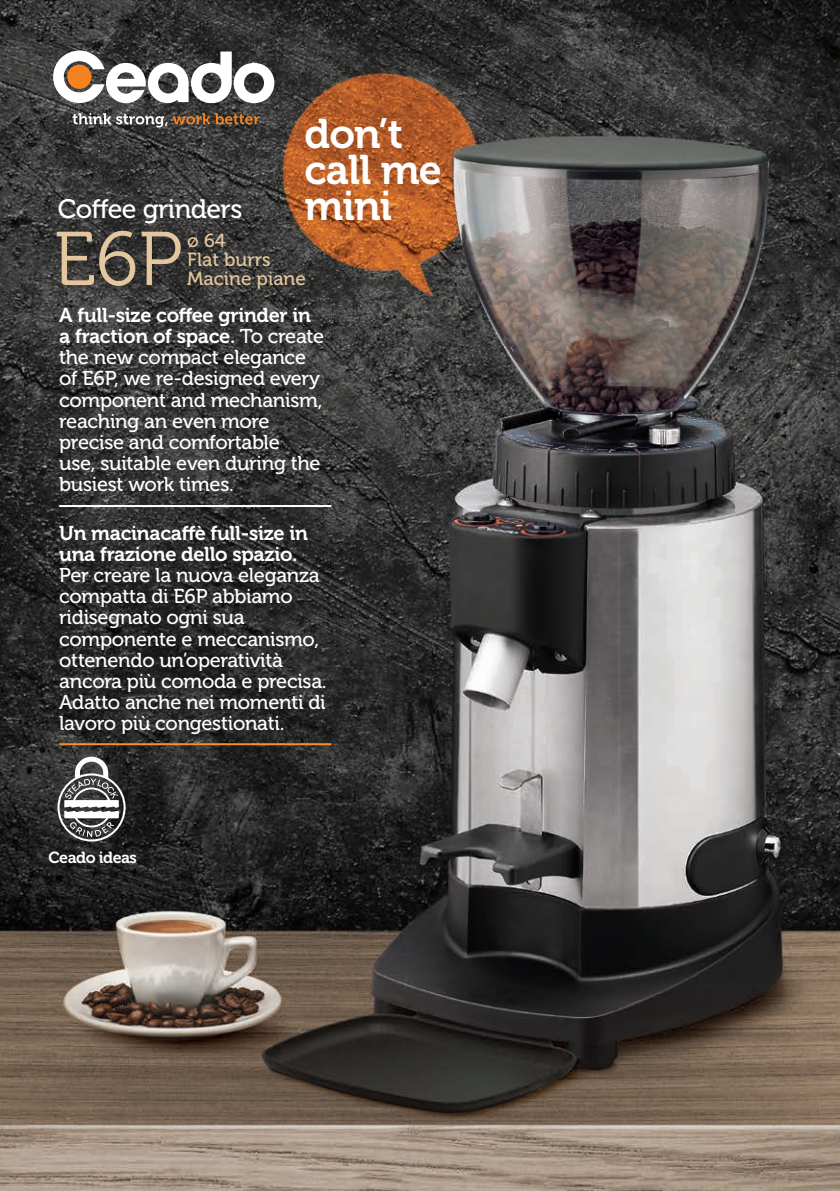
<style>
.page{position:relative;width:840px;height:1191px;background:#fff}
.page>*{position:absolute;margin:0;border:0;box-sizing:border-box;transform-origin:0 0}
.t1{font:76px "Museo 300";color:#e4c79e}
.t2{font:41.2px/36px "Museo 700";letter-spacing:-.02em;color:#fff}
.t3{font:26.6px "Museo 500";letter-spacing:-.02em;color:#fff}
.t4{font:20px/21.2px "Museo 500";letter-spacing:-.015em;color:#fff}
.t5{font:20px/21.2px "Museo 700";letter-spacing:-.015em;color:#fff}
.t6{font:19px/18.8px "Museo 500";color:#e4c79e}
.t7{font:16px "Museo 700";letter-spacing:-.03em;color:#fff}
.s1{font-family:"Museo 500"}
</style>
<div class="page">
<img style="left:0;top:0;width:839px;height:1191px">
<svg style="left:53px;top:51px;width:221px;height:52px"></svg>
<div style="left:67px;top:65px;width:24px;height:24px;background:#f58220;border-radius:50%"></div>
<svg style="left:73px;top:113px;width:186px;height:15px;background:#6f6053"></svg>
<hr style="left:59px;top:743px;width:272px;height:2px;background:#f7931d">
<hr style="left:59px;top:505px;width:272px;height:2px;background:#fff">
<svg style="left:57px;top:756px;width:68px;height:85px"></svg>
<h3 class="t3" style="left:58px;top:194px;width:186px">Coffee grinders</h3>
<h2 class="t2" style="left:304px;top:117px;width:139px">don’t call me mini</h2>
<h1 class="t1" style="left:53px;top:218px;width:130px">E6P</h1>
<p class="t6" style="left:187px;top:232px;width:120px">ø 64<br>Flat burrs<br>Macine piane</p>
<p class="t5" style="left:59px;top:305px;width:266px">A full-size coffee grinder in a fraction of space. <span class="s1">To create</span></p>
<p class="t4" style="left:59px;top:347px;width:264px">the new compact elegance of E6P, we re-designed every component and mechanism, reaching an even more precise and comfortable<br>use, suitable even during the busiest work times.</p>
<p class="t5" style="left:59px;top:522px;width:250px">Un macinacaffè full-size in una frazione dello spazio.</p>
<p class="t4" style="left:59px;top:565px;width:269px">Per creare la nuova eleganza compatta di E6P abbiamo ridisegnato ogni sua componente e meccanismo, ottenendo un’operatività ancora più comoda e precisa.<br>Adatto anche nei momenti di lavoro più congestionati.</p>
<p class="t7" style="left:48px;top:848px;width:90px">Ceado ideas</p>
</div>
